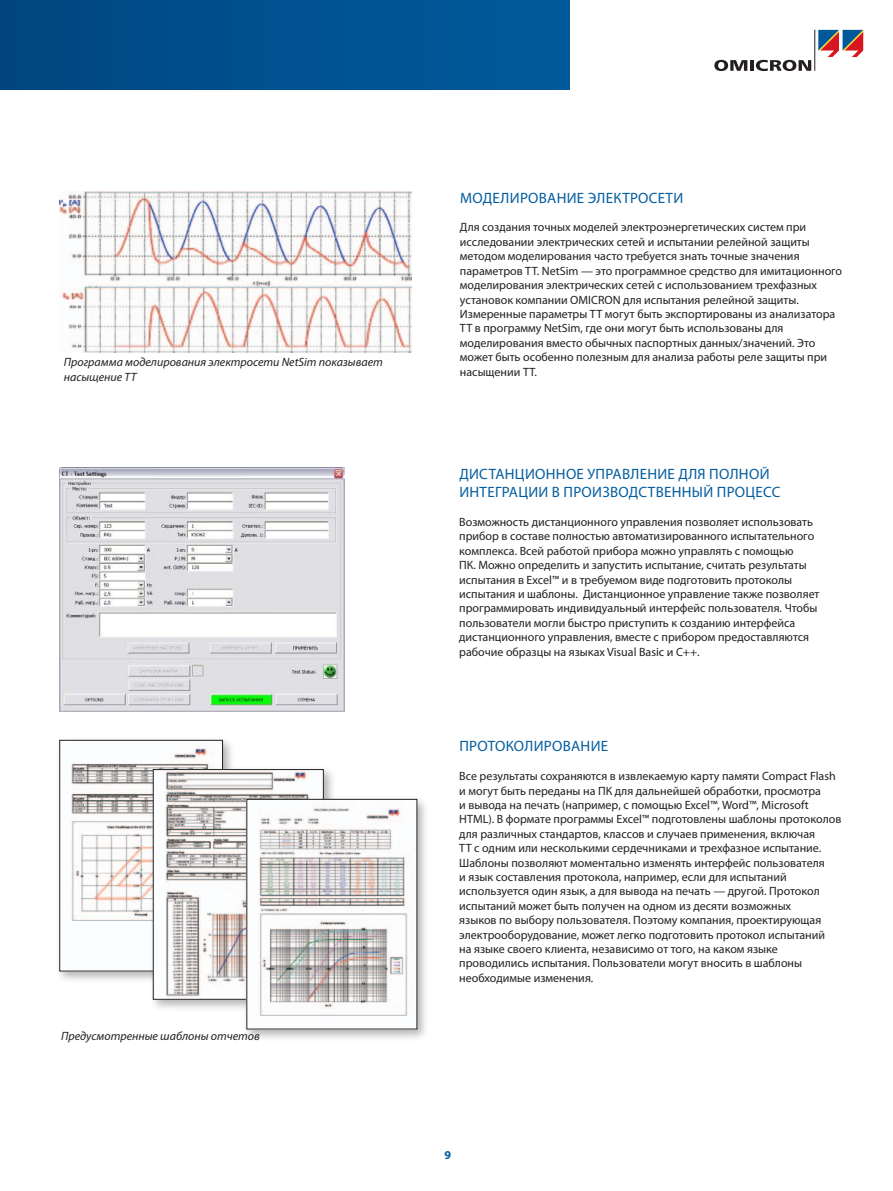
<style>
.page{position:relative;width:893px;height:1191px;background:#fff}
.page>*{position:absolute;margin:0;border:0;box-sizing:border-box;transform-origin:0 0}
.t1{font:15px/18px "Myriad Pro";letter-spacing:.02em;color:#045d9f}
.t2{font:12px/14.4px "Myriad Pro";color:#231f20}
.t3{font:italic 12px/14.4px "Myriad Pro";color:#231f20}
.t4{font:700 12px "Myriad Pro";color:#045d9f}
</style>
<div class="page">
<svg style="left:714px;top:60px;width:33px;height:11px"></svg>
<hr style="left:750px;top:60px;width:4px;height:11px;background:#231f20">
<svg style="left:756px;top:60px;width:55px;height:11px"></svg>
<hr style="left:814px;top:30px;width:1px;height:41px;background:#231f20">
<svg style="left:818px;top:30px;width:45px;height:27px"></svg>
<div style="left:0;top:0;width:570px;height:89px;background:linear-gradient(to right,#004681,#005b9c)"></div>
<img style="left:60px;top:468px;width:284px;height:244px">
<div style="left:55px;top:736px;width:180px;height:248px;background:#231f20;opacity:.35"></div>
<img style="left:62px;top:742px;width:159px;height:227px">
<div style="left:60px;top:740px;width:163px;height:231px;border:1px solid #231f20"></div>
<div style="left:149px;top:765px;width:187px;height:247px;background:#231f20;opacity:.35"></div>
<img style="left:155px;top:771px;width:167px;height:226px">
<div style="left:153px;top:769px;width:171px;height:230px;border:1px solid #231f20"></div>
<div style="left:242px;top:795px;width:188px;height:247px;background:#231f20;opacity:.35"></div>
<img style="left:249px;top:801px;width:166px;height:226px">
<img style="left:60px;top:191px;width:351px;height:161px">
<p class="t3" style="left:64px;top:355px;width:320px">Программа моделирования электросети NetSim показывает насыщение ТТ</p>
<p class="t3" style="left:61px;top:1028px;width:200px">Предусмотренные шаблоны отчетов</p>
<p class="t1" style="left:460px;top:188px;width:225px">МОДЕЛИРОВАНИЕ ЭЛЕКТРОСЕТИ</p>
<p class="t2" style="left:460px;top:220px;width:384px">Для создания точных моделей электроэнергетических систем при исследовании электрических сетей и испытании релейной защиты методом моделирования часто требуется знать точные значения параметров ТТ. NetSim — это программное средство для имитационного моделирования электрических сетей с использованием трехфазных установок компании OMICRON для испытания релейной защиты.<br>Измеренные параметры ТТ могут быть экспортированы из анализатора ТТ в программу NetSim, где они могут быть использованы для моделирования вместо обычных паспортных данных/значений. Это может быть особенно полезным для анализа работы реле защиты при насыщении ТТ.</p>
<p class="t1" style="left:459px;top:465px;width:323px">ДИСТАНЦИОННОЕ УПРАВЛЕНИЕ ДЛЯ ПОЛНОЙ<br>ИНТЕГРАЦИИ В ПРОИЗВОДСТВЕННЫЙ ПРОЦЕСС</p>
<p class="t2" style="left:459px;top:514px;width:362px">Возможность дистанционного управления позволяет использовать прибор в составе полностью автоматизированного испытательного комплекса. Всей работой прибора можно управлять с помощью<br>ПК. Можно определить и запустить испытание, считать результаты испытания в Excel™ и в требуемом виде подготовить протоколы испытания и шаблоны. Дистанционное управление также позволяет программировать индивидуальный интерфейс пользователя. Чтобы пользователи могли быстро приступить к созданию интерфейса дистанционного управления, вместе с прибором предоставляются рабочие образцы на языках Visual Basic и C++.</p>
<p class="t1" style="left:459px;top:737px;width:150px">ПРОТОКОЛИРОВАНИЕ</p>
<p class="t2" style="left:459px;top:768px;width:384px">Все результаты сохраняются в извлекаемую карту памяти Compact Flash и могут быть переданы на ПК для дальнейшей обработки, просмотра<br>и вывода на печать (например, с помощью Excel™, Word™, Microsoft HTML). В формате программы Excel™ подготовлены шаблоны протоколов для различных стандартов, классов и случаев применения, включая<br>ТТ с одним или несколькими сердечниками и трехфазное испытание.<br>Шаблоны позволяют моментально изменять интерфейс пользователя<br>и язык составления протокола, например, если для испытаний используется один язык, а для вывода на печать — другой. Протокол испытаний может быть получен на одном из десяти возможных<br>языков по выбору пользователя. Поэтому компания, проектирующая электрооборудование, может легко подготовить протокол испытаний<br>на языке своего клиента, независимо от того, на каком языке проводились испытания. Пользователи могут вносить в шаблоны необходимые изменения.</p>
<p class="t4" style="left:444px;top:1146px;width:8px">9</p>
</div>
